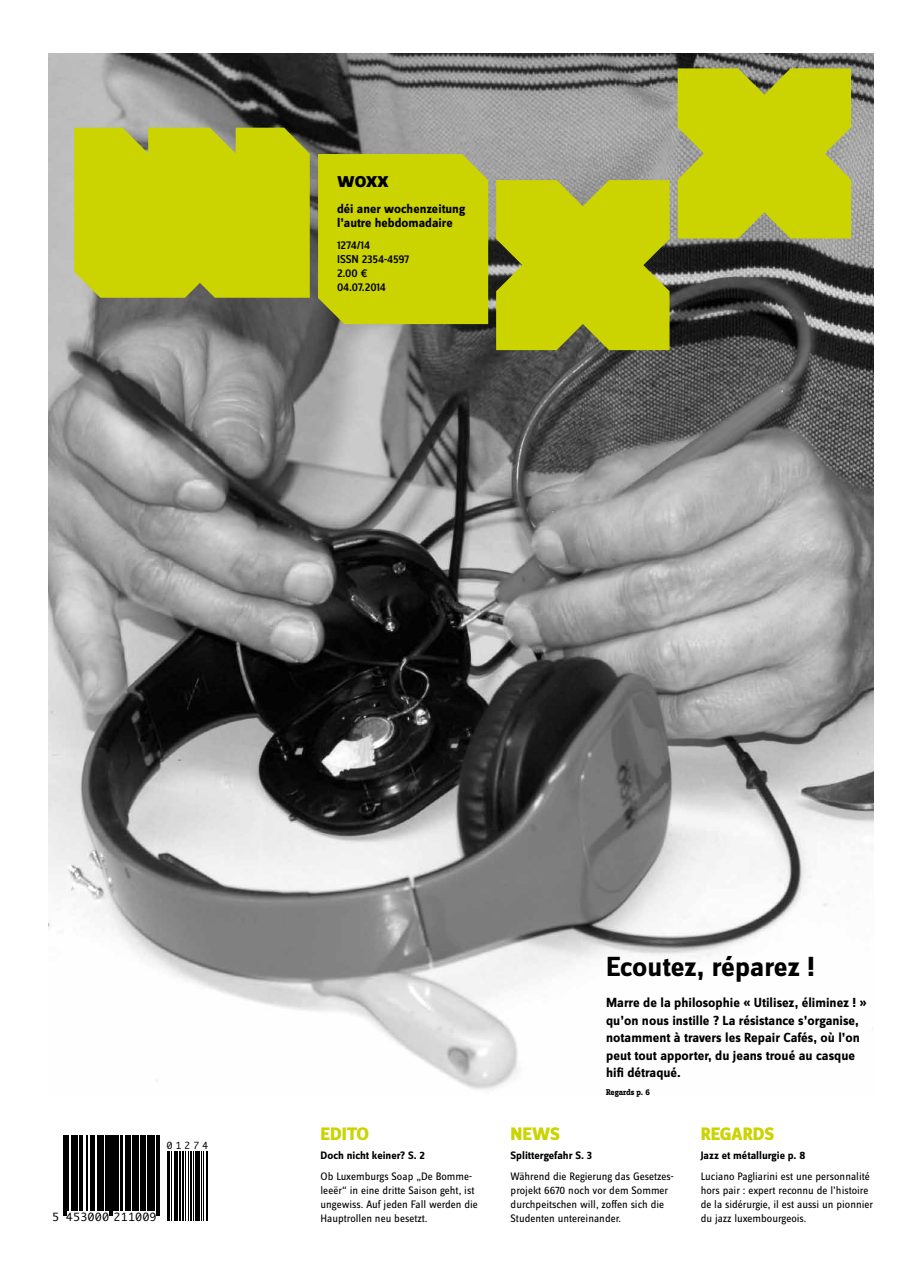
<style>
.page{position:relative;width:922px;height:1276px;background:#fff}
.page>*{position:absolute;margin:0;border:0;box-sizing:border-box;transform-origin:0 0}
.t1{font:700 28.75px "Zine Sans Dis";letter-spacing:-.005em;color:#000}
.t2{font:700 23.12px "Zine Sans Dis";color:#000}
.t3{font:800 18.75px "Zine Sans Dis";letter-spacing:-.01em;color:#cbd300}
.t4{font:700 13.75px/17.5px "Zine Sans Dis";color:#000}
.t5{font:700 13.12px/14.4px "Zine Sans Dis";color:#000}
.t6{font:500 11.88px/13.8px "Zine Sans Dis";letter-spacing:-.01em;color:#000}
.t7{font:11.25px/13.8px "Zine Sans Dis";color:#000}
.t8{font:700 11.25px "Zine Sans Dis";color:#000}
.t9{font:10.88px "Monaco";letter-spacing:.065em;color:#000}
.t10{font:9.38px "Monaco";letter-spacing:.35em;color:#000}
.t11{font:700 8.75px "Zine Slab Dis";letter-spacing:-.005em;color:#000}
</style>
<div class="page">
<img style="left:49px;top:53px;width:823px;height:1037px">
<svg style="left:63px;top:1135px;width:97px;height:81px;fill:#000"></svg>
<hr style="left:63px;top:1135px;width:1px;height:80px;background:#000">
<hr style="left:65px;top:1135px;width:1px;height:80px;background:#000">
<hr style="left:67px;top:1135px;width:1px;height:75px;background:#000">
<hr style="left:71px;top:1135px;width:2px;height:75px;background:#000">
<hr style="left:74px;top:1135px;width:3px;height:75px;background:#000">
<hr style="left:79px;top:1135px;width:1px;height:75px;background:#000">
<hr style="left:81px;top:1135px;width:1px;height:75px;background:#000">
<hr style="left:86px;top:1135px;width:1px;height:75px;background:#000">
<hr style="left:91px;top:1135px;width:2px;height:75px;background:#000">
<hr style="left:94px;top:1135px;width:1px;height:75px;background:#000">
<hr style="left:98px;top:1135px;width:2px;height:75px;background:#000">
<hr style="left:101px;top:1135px;width:1px;height:75px;background:#000">
<hr style="left:103px;top:1135px;width:1px;height:75px;background:#000">
<hr style="left:106px;top:1135px;width:3px;height:75px;background:#000">
<hr style="left:110px;top:1135px;width:1px;height:80px;background:#000">
<hr style="left:112px;top:1135px;width:1px;height:80px;background:#000">
<hr style="left:114px;top:1135px;width:2px;height:75px;background:#000">
<hr style="left:117px;top:1135px;width:2px;height:75px;background:#000">
<hr style="left:121px;top:1135px;width:2px;height:75px;background:#000">
<hr style="left:125px;top:1135px;width:2px;height:75px;background:#000">
<hr style="left:128px;top:1135px;width:2px;height:75px;background:#000">
<hr style="left:132px;top:1135px;width:2px;height:75px;background:#000">
<hr style="left:135px;top:1135px;width:3px;height:75px;background:#000">
<hr style="left:140px;top:1135px;width:1px;height:75px;background:#000">
<hr style="left:142px;top:1135px;width:3px;height:75px;background:#000">
<hr style="left:147px;top:1135px;width:1px;height:75px;background:#000">
<hr style="left:149px;top:1135px;width:3px;height:75px;background:#000">
<hr style="left:153px;top:1135px;width:1px;height:75px;background:#000">
<hr style="left:156px;top:1135px;width:1px;height:80px;background:#000">
<hr style="left:158px;top:1135px;width:1px;height:80px;background:#000">
<hr style="left:167px;top:1151px;width:1px;height:70px;background:#000">
<hr style="left:168px;top:1151px;width:2px;height:70px;background:#000">
<hr style="left:171px;top:1151px;width:1px;height:70px;background:#000">
<hr style="left:174px;top:1151px;width:2px;height:70px;background:#000">
<hr style="left:177px;top:1151px;width:1px;height:70px;background:#000">
<hr style="left:179px;top:1151px;width:2px;height:70px;background:#000">
<hr style="left:182px;top:1151px;width:2px;height:70px;background:#000">
<hr style="left:185px;top:1151px;width:1px;height:70px;background:#000">
<hr style="left:188px;top:1151px;width:1px;height:70px;background:#000">
<hr style="left:190px;top:1151px;width:2px;height:70px;background:#000">
<hr style="left:193px;top:1151px;width:1px;height:70px;background:#000">
<hr style="left:195px;top:1151px;width:2px;height:70px;background:#000">
<hr style="left:198px;top:1151px;width:2px;height:70px;background:#000">
<hr style="left:201px;top:1151px;width:1px;height:70px;background:#000">
<hr style="left:203px;top:1151px;width:1px;height:70px;background:#000">
<hr style="left:206px;top:1151px;width:2px;height:70px;background:#000">
<svg style="left:496px;top:180px;width:173px;height:170px;background:#c0c808"></svg>
<svg style="left:677px;top:68px;width:173px;height:170px;background:#c5cc0d"></svg>
<div style="left:318px;top:154px;width:170px;height:170px;background:#cbd300"></div>
<div style="left:74px;top:128px;width:236px;height:170px;background:#cbd300"></div>
<h2 class="t2" style="left:337px;top:168px;width:53px">woxx</h2>
<p class="t5" style="left:337px;top:202px;width:130px">déi aner wochenzeitung l’autre hebdomadaire</p>
<p class="t6" style="left:337px;top:239px;width:74px">1274/14<br>ISSN 2354-4597<br>2.00 €<br>04.07.2014</p>
<h1 class="t1" style="left:606px;top:951px;width:210px">Ecoutez, réparez !</h1>
<p class="t4" style="left:606px;top:994px;width:262px">Marre de la philosophie « Utilisez, éliminez ! » qu’on nous instille ? La résistance s’organise, notamment à travers les Repair Cafés, où l’on peut tout apporter, du jeans troué au casque hifi détraqué.</p>
<p class="t11" style="left:606px;top:1087px;width:45px">Regards p. 6</p>
<h3 class="t3" style="left:320px;top:1123px;width:50px">EDITO</h3>
<h3 class="t3" style="left:510px;top:1123px;width:51px">NEWS</h3>
<h3 class="t3" style="left:700px;top:1123px;width:75px">REGARDS</h3>
<p class="t8" style="left:320px;top:1149px;width:106px">Doch nicht keiner? S. 2</p>
<p class="t7" style="left:320px;top:1170px;width:159px">Ob Luxemburgs Soap „De Bomme&shy;leeër“ in eine dritte Saison geht, ist ungewiss. Auf jeden Fall werden die<br>Hauptrollen neu besetzt.</p>
<p class="t10" style="left:167px;top:1137px;width:43px">01274</p>
<p class="t8" style="left:510px;top:1149px;width:83px">Splittergefahr S. 3</p>
<p class="t7" style="left:510px;top:1170px;width:164px">Während die Regierung das Gesetzes&shy;projekt 6670 noch vor dem Sommer durchpeitschen will, zoffen sich die Studenten untereinander.</p>
<p class="t8" style="left:700px;top:1149px;width:106px">Jazz et métallurgie p. 8</p>
<p class="t7" style="left:700px;top:1170px;width:174px">Luciano Pagliarini est une personnalité hors pair : expert reconnu de l’histoire de la sidérurgie, il est aussi un pionnier</p>
<p class="t9" style="left:52px;top:1207px;width:106px">5 453000 211009</p>
<p class="t7" style="left:700px;top:1211px;width:107px">du jazz luxembourgeois.</p>
</div>
